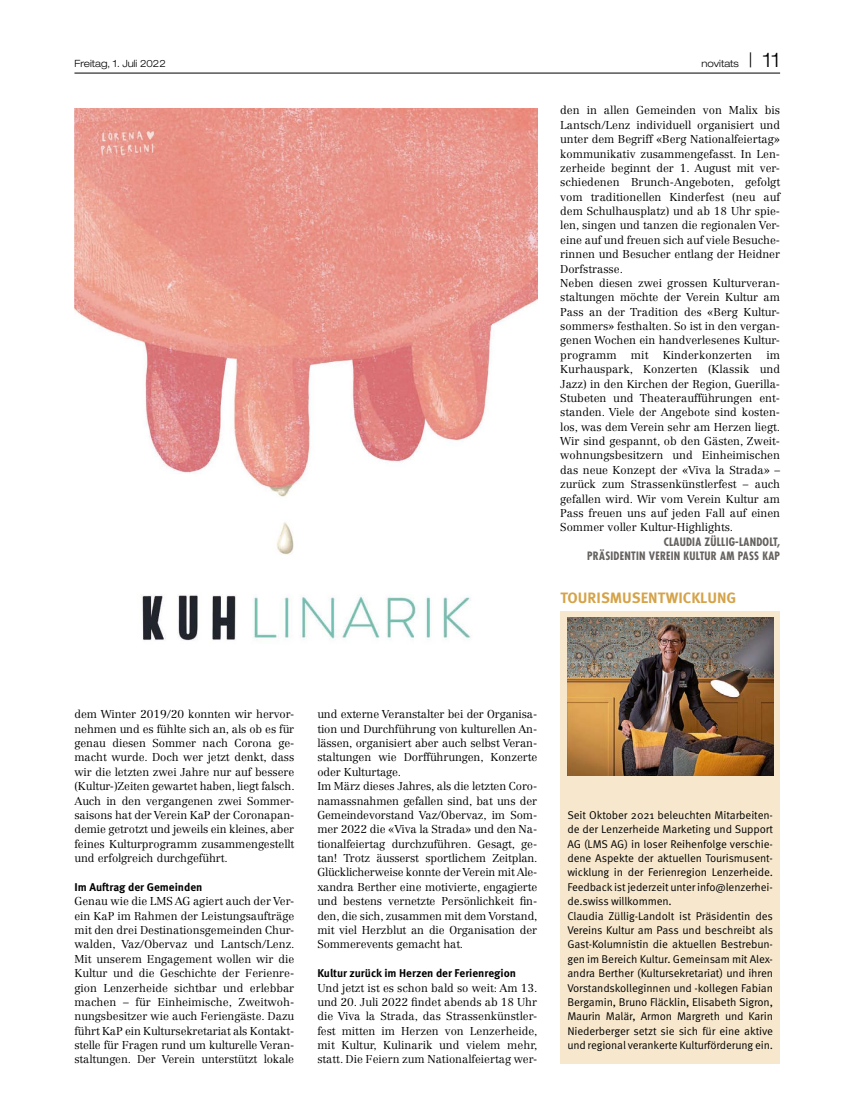
<style>
.page{position:relative;width:867px;height:1120px;background:#fff}
.page>*{position:absolute;margin:0;border:0;box-sizing:border-box;transform-origin:0 0}
.t1{font:700 15px "Meta OT";color:#d5a348}
.t2{font:300 11.25px/14.4px "Centennial LT Std";letter-spacing:-.005em;color:#000;text-align:justify}
.t3{font:11.25px/14.4px "Meta OT Norm";letter-spacing:-.01em;color:#000}
.t4{font:700 11.25px "Meta OT";color:#000}
.t5{font:700 condensed 11.25px/14.4px "Futura Std";letter-spacing:.02em;color:#65615f;text-align:right}
.t6{font:300 expanded 10px "Helvetica Neue LT Std";color:#000;scale:.96 1}
.s1{font-size:20px}
</style>
<div class="page">
<hr style="left:74px;top:73px;width:706px;height:1px;background:#000">
<img style="left:74px;top:109px;width:463px;height:533px">
<div style="left:560px;top:611px;width:220px;height:452px;background:#f7e8cd"></div>
<img style="left:567px;top:617px;width:206px;height:159px">
<p class="t6" style="left:74px;top:58px;width:97px">Freitag, 1. Juli 2022</p>
<p class="t6" style="left:701px;top:58px;width:83px">novitats <span class="s1">| 11</span></p>
<p class="t2" style="left:560px;top:103px;width:221px;text-align:left">den in allen Gemeinden von Malix bis Lantsch/Lenz individuell organisiert und unter dem Begriff «Berg Nationalfeiertag» kommunikativ zusammengefasst. In Len&shy;zerheide beginnt der 1. August mit ver&shy;schiedenen Brunch-Angeboten, gefolgt vom traditionellen Kinderfest (neu auf dem Schulhausplatz) und ab 18 Uhr spie&shy;len, singen und tanzen die regionalen Ver&shy;eine auf und freuen sich auf viele Besuche&shy;rinnen und Besucher entlang der Heidner Dorfstrasse.<br>Neben diesen zwei grossen Kulturveran&shy;staltungen möchte der Verein Kultur am Pass an der Tradition des «Berg Kultur&shy;sommers» festhalten. So ist in den vergan&shy;genen Wochen ein handverlesenes Kultur&shy;programm</p>
<p class="t2" style="left:631px;top:348px;width:19px">mit</p>
<p class="t2" style="left:662px;top:348px;width:91px">Kinderkonzerten</p>
<p class="t2" style="left:560px;top:348px;width:221px;text-indent:206px">im Kurhauspark, Konzerten (Klassik und Jazz) in den Kirchen der Region, Guerilla-Stubeten und Theateraufführungen ent&shy;standen. Viele der Angebote sind kosten&shy;los, was dem Verein sehr am Herzen liegt.<br>Wir sind gespannt, ob den Gästen, Zweit&shy;wohnungsbesitzern und Einheimischen das neue Konzept der «Viva la Strada» – zurück zum Strassenkünstlerfest – auch gefallen wird. Wir vom Verein Kultur am Pass freuen uns auf jeden Fall auf einen Sommer voller Kultur-Highlights.</p>
<p class="t5" style="left:587px;top:534px;width:194px">CLAUDIA ZÜLLIG-LANDOLT,<br>PRÄSIDENTIN VEREIN KULTUR AM PASS KAP</p>
<h1 class="t1" style="left:560px;top:588px;width:177px">TOURISMUSENTWICKLUNG</h1>
<p class="t2" style="left:74px;top:707px;width:222px">dem Winter 2019/20 konnten wir hervor&shy;nehmen und es fühlte sich an, als ob es für genau diesen Sommer nach Corona ge&shy;macht wurde. Doch wer jetzt denkt, dass wir die letzten zwei Jahre nur auf bessere (Kultur-)Zeiten gewartet haben, liegt falsch.<br>Auch in den vergangenen zwei Sommer&shy;saisons hat der Verein KaP der Coronapan&shy;demie getrotzt und jeweils ein kleines, aber feines Kulturprogramm zusammengestellt und erfolgreich durchgeführt.</p>
<p class="t4" style="left:74px;top:880px;width:129px">Im Auftrag der Gemeinden</p>
<p class="t2" style="left:74px;top:894px;width:222px">Genau wie die LMS AG agiert auch der Ver&shy;ein KaP im Rahmen der Leistungsaufträge mit den drei Destinationsgemeinden Chur&shy;walden, Vaz/Obervaz und Lantsch/Lenz.<br>Mit unserem Engagement wollen wir die Kultur und die Geschichte der Ferienre&shy;gion Lenzerheide sichtbar und erlebbar machen – für Einheimische, Zweitwoh&shy;nungsbesitzer wie auch Feriengäste. Dazu führt KaP ein Kultursekretariat als Kontakt&shy;stelle für Fragen rund um kulturelle Veran&shy;staltungen. Der Verein unterstützt lokale</p>
<p class="t2" style="left:317px;top:707px;width:222px;text-align:left">und externe Veranstalter bei der Organisa&shy;tion und Durchführung von kulturellen An&shy;lässen, organisiert aber auch selbst Veran&shy;staltungen wie Dorfführungen, Konzerte oder Kulturtage.<br>Im März dieses Jahres, als die letzten Coro&shy;namassnahmen gefallen sind, bat uns der Gemeindevorstand Vaz/Obervaz, im Som&shy;mer 2022 die «Viva la Strada» und den Na&shy;tionalfeiertag durchzuführen. Gesagt, ge&shy;tan! Trotz äusserst sportlichem Zeitplan.<br>Glücklicherweise konnte der Verein mit Ale&shy;xandra Berther eine motivierte, engagierte und bestens vernetzte Persönlichkeit fin&shy;den, die sich, zusammen mit dem Vorstand, mit viel Herzblut an die Organisation der Sommerevents gemacht hat.</p>
<p class="t4" style="left:317px;top:966px;width:200px">Kultur zurück im Herzen der Ferienregion</p>
<p class="t2" style="left:317px;top:980px;width:222px">Und jetzt ist es schon bald so weit: Am 13. und 20. Juli 2022 findet abends ab 18 Uhr die Viva la Strada, das Strassenkünstler&shy;fest mitten im Herzen von Lenzerheide, mit Kultur, Kulinarik und vielem mehr, statt. Die Feiern zum Nationalfeiertag wer-</p>
<p class="t3" style="left:567px;top:808px;width:207px">Seit Oktober 2021 beleuchten Mitarbeiten&shy;de der Lenzerheide Marketing und Support AG (LMS AG) in loser Reihenfolge verschie&shy;dene Aspekte der aktuellen Tourismusent&shy;wicklung in der Ferienregion Lenzerheide.<br>Feedback ist jederzeit unter info@lenzerhei&shy;de.swiss willkommen.<br>Claudia Züllig-Landolt ist Präsidentin des Vereins Kultur am Pass und beschreibt als Gast-Kolumnistin die aktuellen Bestrebun&shy;gen im Bereich Kultur. Gemeinsam mit Alex&shy;andra Berther (Kultursekretariat) und ihren Vorstandskolleginnen und -kollegen Fabian Bergamin, Bruno Fläcklin, Elisabeth Sigron, Maurin Malär, Armon Margreth und Karin Niederberger setzt sie sich für eine aktive und regional verankerte Kulturförderung ein.</p>
</div>
